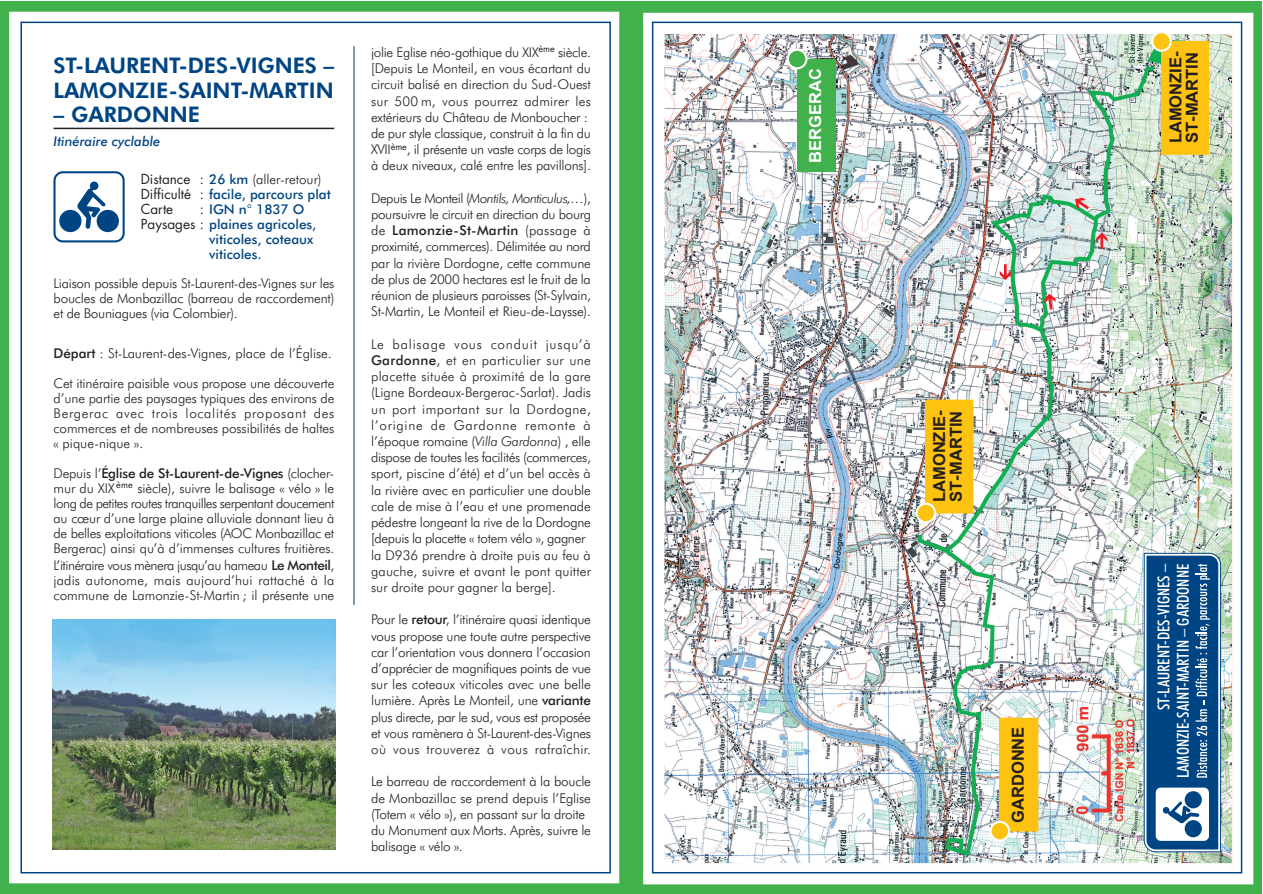
<style>
.page{position:relative;width:1263px;height:894px;background:#fff}
.page>*{position:absolute;margin:0;border:0;box-sizing:border-box;transform-origin:0 0}
.t1{font:800 21.6px/24.5px "Futura BT";color:#004583}
.t2{font:500 condensed 16.5px/19.4px "Futura BT";color:#fff;text-align:right}
.t3{font:700 16.5px/16.5px "Arial";color:#231f20}
.t4{font:700 16.5px "Arial";color:#fff}
.t5{font:300 13.5px/16.2px "Futura BT";letter-spacing:-.01em;color:#231f20;text-align:justify}
.t6{font:500 13.5px/15px "Futura BT";color:#004583}
.t7{font:13.5px/15px "Futura";color:#231f20;text-align:justify}
.t8{font:italic 500 13.5px "Futura BT";color:#004583}
.s1{font-family:"Futura";font-weight:400;color:#231f20}
.s2{font-weight:300;color:#231f20}
.s3{font-weight:500}
.s4{font-style:italic}
</style>
<div class="page">
<div style="left:0;top:1px;width:1261px;height:893px;background:#40b14b"></div>
<div style="left:9px;top:12px;width:610px;height:871px;border:21px solid #fff"></div>
<div style="left:643px;top:13px;width:610px;height:871px;border:21px solid #fff"></div>
<img style="left:20px;top:21px;width:1223px;height:853px">
<hr style="left:353px;top:46px;width:2px;height:559px;background:#004583">
<hr style="left:54px;top:128px;width:280px;height:1px;background:#231f20">
<svg style="left:53px;top:171px;width:72px;height:71px;background:#a6bed3"></svg>
<svg style="left:1143px;top:553px;width:78px;height:300px;background:#306899"></svg>
<img style="left:53px;top:619px;width:282px;height:231px">
<div style="left:797px;top:59px;width:38px;height:113px;background:#40b14b"></div>
<div style="left:787px;top:49px;width:20px;height:20px;background:#40b14b;border:2px solid #fff;border-radius:50%"></div>
<div style="left:926px;top:400px;width:47px;height:113px;background:#fec210"></div>
<div style="left:925px;top:400px;width:48px;height:114px;border:1px solid #fec210"></div>
<div style="left:916px;top:503px;width:20px;height:20px;background:#fec210;border:2px solid #fff;border-radius:50%"></div>
<div style="left:1000px;top:718px;width:38px;height:113px;background:#fec210"></div>
<div style="left:999px;top:718px;width:39px;height:114px;border:1px solid #fec210"></div>
<div style="left:989px;top:821px;width:21px;height:20px;background:#fec210;border:2px solid #fff;border-radius:50%"></div>
<div style="left:1162px;top:41px;width:47px;height:113px;background:#fec210"></div>
<div style="left:1161px;top:41px;width:48px;height:114px;border:1px solid #fec210"></div>
<svg style="left:1151px;top:31px;width:21px;height:21px"></svg>
<svg style="left:1075px;top:198px;width:14px;height:11px"></svg>
<svg style="left:1044px;top:294px;width:12px;height:16px"></svg>
<svg style="left:1000px;top:264px;width:11px;height:16px"></svg>
<svg style="left:1096px;top:233px;width:11px;height:16px"></svg>
<svg style="left:248px;top:205px;width:3px;height:4px"></svg>
<h1 class="t1" style="left:54px;top:55px;width:282px">ST-LAURENT-DES-VIGNES –<br>LAMONZIE-SAINT-MARTIN</h1>
<h1 class="t1" style="left:54px;top:104px;width:148px">– GARDONNE</h1>
<p class="t8" style="left:54px;top:135px;width:108px">Itinéraire cyclable</p>
<p class="t6" style="left:200px;top:173px;width:132px"><span class="s1">:</span> 26 km <span class="s2">(aller-retour)<br></span><span class="s1">:</span> facile, parcours plat <span class="s1">:</span> IGN n 1837 O</p>
<p class="t6" style="left:209px;top:233px;width:106px">viticoles, coteaux viticoles.</p>
<p class="t7" style="left:141px;top:173px;width:52px">Distance Difficulté Carte</p>
<p class="t6" style="left:141px;top:218px;width:177px"><span class="s1">Paysages :</span> plaines agricoles,</p>
<p class="t5" style="left:54px;top:277px;width:282px;line-height:15px">Liaison possible depuis St-Laurent-des-Vignes sur les boucles de Monbazillac (barreau de raccordement) et de Bouniagues (via Colombier).</p>
<p class="t5" style="left:54px;top:346px;width:280px"><span class="s3">Départ</span> : St-Laurent-des-Vignes, place de l’Église.</p>
<p class="t5" style="left:54px;top:376px;width:282px;line-height:15px">Cet itinéraire paisible vous propose une découverte d’une partie des paysages typiques des environs de Bergerac avec trois localités proposant des commerces et de nombreuses possibilités de haltes « pique-nique ».</p>
<p class="t5" style="left:54px;top:466px;width:282px;line-height:15px">Depuis l’<span class="s3">Église de St-Laurent-de-Vignes</span> (clocher&shy;mur du XIX <sup>ème</sup> siècle), suivre le balisage « vélo » le long de petites routes tranquilles serpentant doucement au cœur d’une large plaine alluviale donnant lieu à de belles exploitations viticoles (AOC Monbazillac et Bergerac) ainsi qu’à d’immenses cultures fruitières.</p>
<p class="t5" style="left:54px;top:558px;width:282px;line-height:15px">L’itinéraire vous mènera jusqu’au hameau <span class="s3">Le Monteil</span>, jadis autonome, mais aujourd’hui rattaché à la commune de Lamonzie-St-Martin ; il présente une</p>
<p class="t5" style="left:371px;top:45px;width:221px;text-align:left">jolie Eglise néo-gothique du XIX<sup>ème</sup> siècle. [Depuis Le Monteil, en vous écartant du circuit balisé en direction du Sud-Ouest sur 500 m, vous pourrez admirer les extérieurs du Château de Monboucher : de pur style classique, construit à la fin du XVII<sup>ème</sup>, il présente un vaste corps de logis à deux niveaux, calé entre les pavillons].</p>
<p class="t5" style="left:371px;top:191px;width:221px">Depuis Le Monteil (<span class="s4">Montils, Monticulus,…</span>), poursuivre le circuit en direction du bourg de <span class="s3">Lamonzie-St-Martin</span> (passage à proximité, commerces). Délimitée au nord par la rivière Dordogne, cette commune de plus de 2000 hectares est le fruit de la réunion de plusieurs paroisses (St-Sylvain, St-Martin, Le Monteil et Rieu-de-Laysse).</p>
<p class="t5" style="left:371px;top:337px;width:221px;text-align:left">Le balisage vous conduit jusqu’à <span class="s3">Gardonne</span>, et en particulier sur une placette située à proximité de la gare (Ligne Bordeaux-Bergerac-Sarlat). Jadis un port important sur la Dordogne, l’origine de Gardonne remonte à l’époque romaine (<span class="s4">Villa Gardonna</span>) , elle dispose de toutes les facilités (commerces, sport, piscine d’été) et d’un bel accès à la rivière avec en particulier une double cale de mise à l’eau et une promenade pédestre longeant la rive de la Dordogne [depuis la placette « totem vélo », gagner la D936 prendre à droite puis au feu à gauche, suivre et avant le pont quitter sur droite pour gagner la berge].</p>
<p class="t5" style="left:371px;top:612px;width:221px">Pour le <span class="s3">retour</span>, l’itinéraire quasi identique vous propose une toute autre perspective car l’orientation vous donnera l’occasion d’apprécier de magnifiques points de vue sur les coteaux viticoles avec une belle lumière. Après Le Monteil, une <span class="s3">variante </span>plus directe, par le sud, vous est proposée et vous ramènera à St-Laurent-des-Vignes où vous trouverez à vous rafraîchir.</p>
<p class="t5" style="left:371px;top:775px;width:221px;text-align:left">Le barreau de raccordement à la boucle de Monbazillac se prend depuis l’Eglise (Totem « vélo »), en passant sur la droite du Monument aux Morts. Après, suivre le balisage « vélo ».</p>
<p class="t4" style="left:806px;top:163px;width:96px;rotate:-90deg">BERGERAC</p>
<p class="t3" style="left:931px;top:502px;width:93px;rotate:-90deg">LAMONZIE-<br>ST-MARTIN</p>
<p class="t3" style="left:1010px;top:823px;width:98px;rotate:-90deg">GARDONNE</p>
<p class="t3" style="left:1167px;top:143px;width:93px;rotate:-90deg">LAMONZIE-<br>ST-MARTIN</p>
<p class="t2" style="left:1155px;top:778px;width:216px;rotate:-90deg">ST-LAURENT-DES-VIGNES –<br>LAMONZIE-SAINT-MARTIN – GARDONNE</p>
</div>
